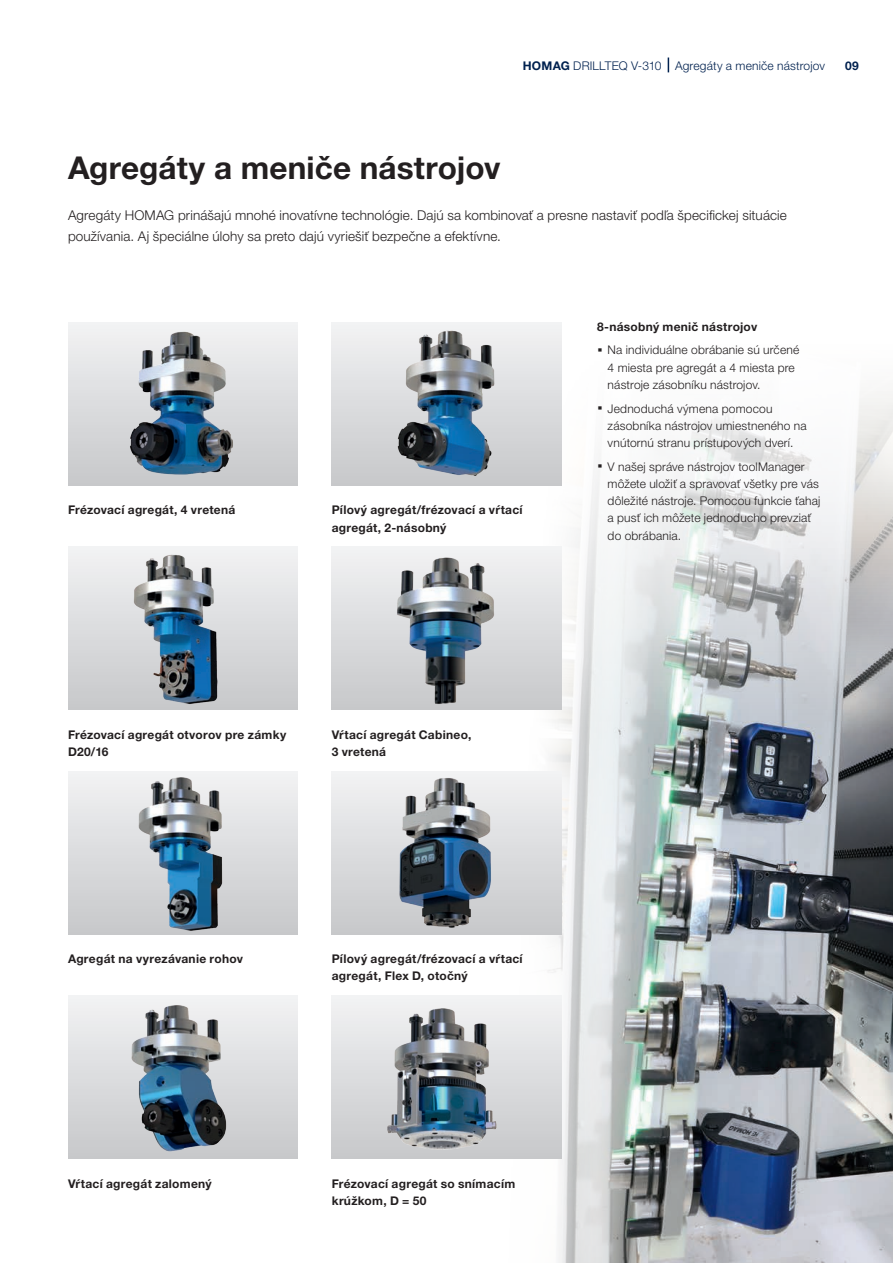
<style>
.page{position:relative;width:893px;height:1263px;background:#fff}
.page>*{position:absolute;margin:0;border:0;box-sizing:border-box;transform-origin:0 0}
.t1{font:700 31.5px "Helvetica Neue LTW1 G";letter-spacing:.005em;color:#231f20}
.t2{font:300 13.5px/20.4px "Helvetica Neue LTW1 G";letter-spacing:.01em;color:#231f20}
.t3{font:300 12px/17.2px "Helvetica Neue LTW1 G";letter-spacing:.015em;color:#231f20}
.t4{font:700 12px/17.2px "Helvetica Neue LTW1 G";letter-spacing:.02em;color:#231f20}
.t5{font:300 12px "Helvetica Neue LTW1 G";letter-spacing:.015em;color:#00214f}
.t6{font:700 12px "Helvetica Neue LTW1 G";color:#00214f}
.s1{font-weight:700}
.s2{font-weight:700;font-size:21px}
</style>
<div class="page">
<img style="left:501px;top:343px;width:392px;height:920px">
<div style="left:332px;top:771px;width:229px;height:163px;background:linear-gradient(to bottom,#f2f2f4,#c7c8ca)"></div>
<div style="left:332px;top:322px;width:229px;height:163px;background:linear-gradient(to bottom,#f2f2f4,#c7c8ca)"></div>
<img style="left:389px;top:327px;width:115px;height:158px">
<div style="left:332px;top:547px;width:229px;height:163px;background:linear-gradient(to bottom,#f2f2f4,#c7c8ca)"></div>
<img style="left:389px;top:547px;width:113px;height:161px">
<div style="left:68px;top:771px;width:230px;height:163px;background:linear-gradient(to bottom,#f2f2f4,#c7c8ca)"></div>
<img style="left:129px;top:773px;width:104px;height:161px">
<div style="left:68px;top:322px;width:230px;height:163px;background:linear-gradient(to bottom,#f2f2f4,#c7c8ca)"></div>
<img style="left:125px;top:327px;width:116px;height:149px">
<div style="left:68px;top:547px;width:230px;height:163px;background:linear-gradient(to bottom,#f2f2f4,#c7c8ca)"></div>
<img style="left:392px;top:775px;width:106px;height:156px">
<img style="left:126px;top:547px;width:106px;height:161px">
<div style="left:332px;top:995px;width:229px;height:164px;background:linear-gradient(to bottom,#f2f2f4,#c7c8ca)"></div>
<div style="left:68px;top:995px;width:230px;height:164px;background:linear-gradient(to bottom,#f2f2f4,#c7c8ca)"></div>
<img style="left:126px;top:995px;width:106px;height:161px">
<img style="left:384px;top:997px;width:120px;height:158px">
<svg style="left:668px;top:58px;width:1px;height:14px"></svg>
<p class="t5" style="left:523px;top:58px;width:304px"><span class="s1">HOMAG</span> DRILLTEQ V-310 Agregáty a meniče nástrojov</p>
<p class="t6" style="left:845px;top:58px;width:15px">09</p>
<h1 class="t1" style="left:68px;top:149px;width:434px">Agregáty a meniče nástrojov</h1>
<p class="t2" style="left:68px;top:205px;width:720px">Agregáty HOMAG prinášajú mnohé inovatívne technológie. Dajú sa kombinovať a presne nastaviť podľa špecifickej situácie používania. Aj špeciálne úlohy sa preto dajú vyriešiť bezpečne a efektívne.</p>
<p class="t4" style="left:68px;top:501px;width:169px">Frézovací agregát, 4 vretená</p>
<p class="t4" style="left:332px;top:501px;width:192px">Pílový agregát/frézovací a vŕtací agregát, 2-násobný</p>
<p class="t3" style="left:597px;top:315px;width:204px;line-height:23.7px"><span class="s1">8-násobný menič nástrojov<br></span><span class="s2">·</span> Na individuálne obrábanie sú určené</p>
<p class="t3" style="left:608px;top:359px;width:189px">4 miesta pre agregát a 4 miesta pre nástroje zásobníku nástrojov.</p>
<p class="t3" style="left:608px;top:400px;width:201px;text-indent:-11px"><span class="s2">·</span> Jednoduchá výmena pomocou zásobníka nástrojov umiestneného na vnútornú stranu prístupových dverí.</p>
<p class="t3" style="left:608px;top:458px;width:214px;text-indent:-11px"><span class="s2">·</span> V našej správe nástrojov toolManager môžete uložiť a spravovať všetky pre vás dôležité nástroje. Pomocou funkcie ťahaj a pusť ich môžete jednoducho prevziať do obrábania.</p>
<p class="t4" style="left:68px;top:726px;width:220px">Frézovací agregát otvorov pre zámky<br>D20/16</p>
<p class="t4" style="left:332px;top:726px;width:141px">Vŕtací agregát Cabineo,<br>3 vretená</p>
<p class="t4" style="left:68px;top:950px;width:177px">Agregát na vyrezávanie rohov</p>
<p class="t4" style="left:332px;top:950px;width:192px">Pílový agregát/frézovací a vŕtací agregát, Flex D, otočný</p>
<p class="t4" style="left:68px;top:1175px;width:145px">Vŕtací agregát zalomený</p>
<p class="t4" style="left:332px;top:1175px;width:185px">Frézovací agregát so snímacím krúžkom, D = 50</p>
</div>
